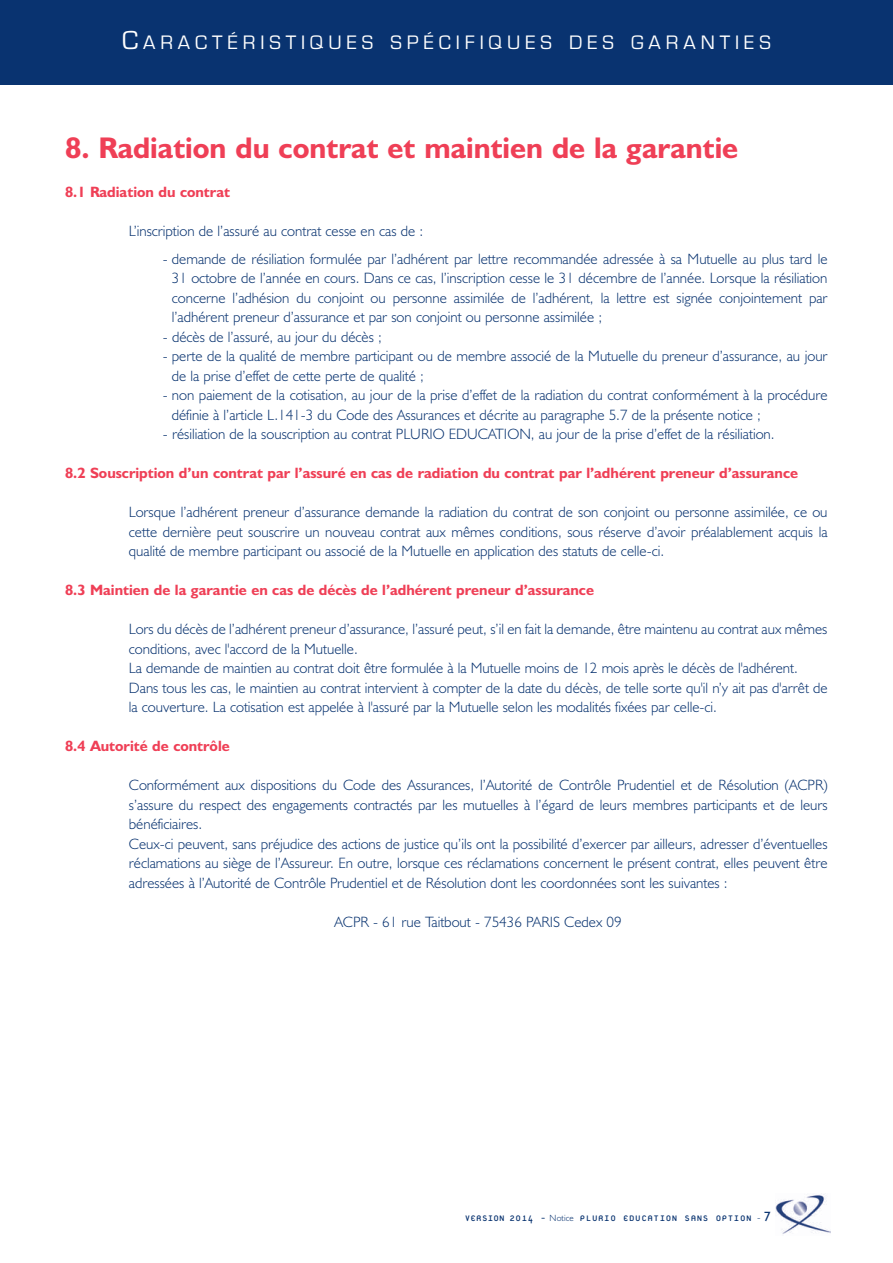
<style>
.page{position:relative;width:893px;height:1263px;background:#fff}
.page>*{position:absolute;margin:0;border:0;box-sizing:border-box;transform-origin:0 0}
.t1{font:700 30px "Humanist 521 BT";color:#ef3f56}
.t2{font:20.25px "Eurostile";letter-spacing:.245em;color:#fff}
.t3{font:300 15px/19.5px "Humanist 521 BT";color:#093370}
.t4{font:700 15px "Humanist 521 BT";color:#ef3f56}
.t5{font:12px "Platelet";letter-spacing:.045em;color:#093370}
.s1{font-size:27px}
.s2{font-family:"Humanist 521 BT";font-weight:300;font-size:9px}
.s3{font-family:"Humanist 521 BT";font-weight:300;font-size:10.5px}
.s4{font-family:"Humanist 521 BT";font-size:13.5px}
</style>
<div class="page">
<div style="left:0;top:0;width:892px;height:85px;background:#093370"></div>
<img style="left:775px;top:1194px;width:55px;height:40px">
<h2 class="t2" style="left:122px;top:30px;width:650px"><span class="s1">C</span>ARACTÉRISTIQUES SPÉCIFIQUES DES GARANTIES</h2>
<h1 class="t1" style="left:65px;top:137px;width:675px">8. Radiation du contrat et maintien de la garantie</h1>
<p class="t4" style="left:65px;top:187px;width:166px">8.1 Radiation du contrat</p>
<p class="t3" style="left:129px;top:223px;width:296px">L’inscription de l’assuré au contrat cesse en cas de :</p>
<p class="t3" style="left:172px;top:251px;width:657px;text-align:justify;text-indent:-9px">- demande de résiliation formulée par l’adhérent par lettre recommandée adressée à sa Mutuelle au plus tard le 31 octobre de l’année en cours. Dans ce cas, l’inscription cesse le 31 décembre de l’année. Lorsque la résiliation concerne l’adhésion du conjoint ou personne assimilée de l’adhérent, la lettre est signée conjointement par l’adhérent preneur d’assurance et par son conjoint ou personne assimilée ;</p>
<p class="t3" style="left:163px;top:329px;width:220px">- décès de l’assuré, au jour du décès ;</p>
<p class="t3" style="left:172px;top:348px;width:657px;text-indent:-9px">- perte de la qualité de membre participant ou de membre associé de la Mutuelle du preneur d’assurance, au jour de la prise d’effet de cette perte de qualité ;</p>
<p class="t3" style="left:172px;top:387px;width:657px;text-indent:-9px">- non paiement de la cotisation, au jour de la prise d’effet de la radiation du contrat conformément à la procédure définie à l’article L.141-3 du Code des Assurances et décrite au paragraphe 5.7 de la présente notice ;</p>
<p class="t3" style="left:163px;top:426px;width:613px">- résiliation de la souscription au contrat PLURIO EDUCATION, au jour de la prise d’effet de la résiliation.</p>
<p class="t4" style="left:65px;top:468px;width:734px">8.2 Souscription d’un contrat par l’assuré en cas de radiation du contrat par l’adhérent preneur d’assurance</p>
<p class="t3" style="left:129px;top:504px;width:700px;text-align:justify">Lorsque l’adhérent preneur d’assurance demande la radiation du contrat de son conjoint ou personne assimilée, ce ou cette dernière peut souscrire un nouveau contrat aux mêmes conditions, sous réserve d’avoir préalablement acquis la qualité de membre participant ou associé de la Mutuelle en application des statuts de celle-ci.</p>
<p class="t4" style="left:65px;top:585px;width:530px">8.3 Maintien de la garantie en cas de décès de l’adhérent preneur d’assurance</p>
<p class="t3" style="left:129px;top:621px;width:700px">Lors du décès de l’adhérent preneur d’assurance, l’assuré peut, s’il en fait la demande, être maintenu au contrat aux mêmes conditions, avec l'accord de la Mutuelle.<br>La demande de maintien au contrat doit être formulée à la Mutuelle moins de 12 mois après le décès de l'adhérent.<br>Dans tous les cas, le maintien au contrat intervient à compter de la date du décès, de telle sorte qu'il n’y ait pas d'arrêt de la couverture. La cotisation est appelée à l'assuré par la Mutuelle selon les modalités fixées par celle-ci.</p>
<p class="t4" style="left:65px;top:741px;width:166px">8.4 Autorité de contrôle</p>
<p class="t3" style="left:129px;top:777px;width:700px">Conformément aux dispositions du Code des Assurances, l’Autorité de Contrôle Prudentiel et de Résolution (ACPR) s’assure du respect des engagements contractés par les mutuelles à l’égard de leurs membres participants et de leurs bénéficiaires.<br>Ceux-ci peuvent, sans préjudice des actions de justice qu’ils ont la possibilité d’exercer par ailleurs, adresser d’éventuelles réclamations au siège de l’Assureur. En outre, lorsque ces réclamations concernent le présent contrat, elles peuvent être adressées à l’Autorité de Contrôle Prudentiel et de Résolution dont les coordonnées sont les suivantes :</p>
<p class="t3" style="left:335px;top:914px;width:289px">ACPR - 61 rue Taitbout - 75436 PARIS Cedex 09</p>
<p class="t5" style="left:465px;top:1213px;width:307px">VERSION 2014 - <span class="s2">Notice</span> PLURIO EDUCATION SANS OPTION <span class="s3">-</span> <span class="s4">7</span></p>
</div>
